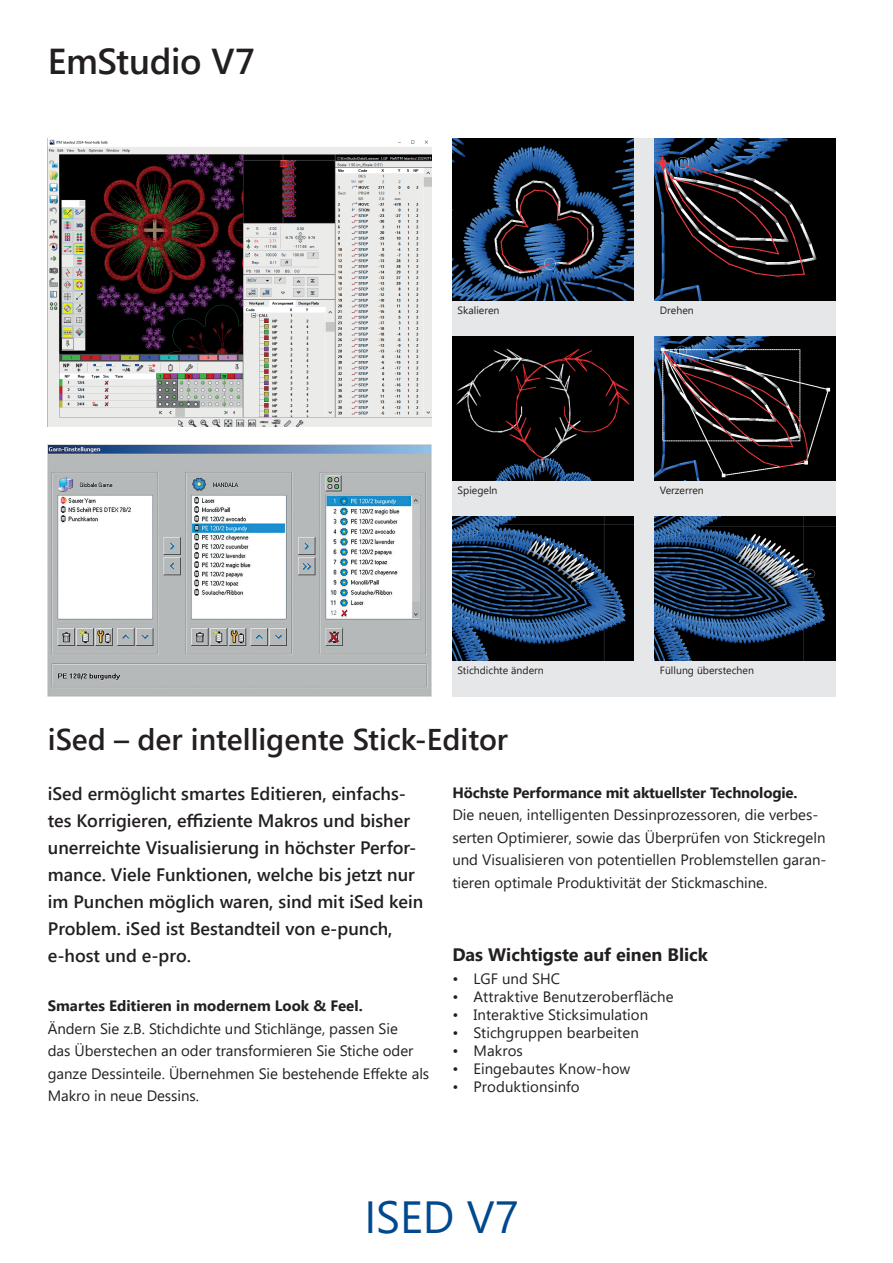
<style>
.page{position:relative;width:893px;height:1263px;background:#fff}
.page>*{position:absolute;margin:0;border:0;box-sizing:border-box;transform-origin:0 0}
.t1{font:45px "Segoe UI";color:#01498e}
.t2{font:600 36px "Segoe UI";letter-spacing:-.01em;color:#231f20}
.t3{font:600 30px "Segoe UI";color:#231f20}
.t4{font:600 18px/27px "Segoe UI";color:#231f20}
.t5{font:700 18px "Segoe UI";color:#231f20}
.t6{font:15px/22.5px "Segoe UI";color:#231f20}
.t7{font:700 15px "Segoe UI";letter-spacing:-.01em;color:#231f20}
.t8{font:10.5px "Segoe UI";color:#231f20}
</style>
<div class="page">
<img style="left:48px;top:139px;width:383px;height:288px">
<img style="left:48px;top:445px;width:383px;height:252px">
<div style="left:452px;top:139px;width:384px;height:558px;background:#e6e7e9"></div>
<img style="left:655px;top:517px;width:181px;height:144px">
<img style="left:452px;top:517px;width:181px;height:144px">
<img style="left:655px;top:337px;width:181px;height:144px">
<img style="left:452px;top:337px;width:181px;height:144px">
<img style="left:655px;top:139px;width:181px;height:162px">
<img style="left:452px;top:139px;width:181px;height:162px">
<h2 class="t2" style="left:48px;top:27px;width:209px">EmStudio V7</h2>
<p class="t8" style="left:458px;top:300px;width:43px">Skalieren</p>
<p class="t8" style="left:660px;top:300px;width:35px">Drehen</p>
<p class="t8" style="left:458px;top:480px;width:41px">Spiegeln</p>
<p class="t8" style="left:660px;top:480px;width:45px">Verzerren</p>
<p class="t8" style="left:458px;top:660px;width:88px">Stichdichte ändern</p>
<p class="t8" style="left:660px;top:661px;width:96px">Füllung überstechen</p>
<h3 class="t3" style="left:48px;top:711px;width:462px">iSed – der intelligente Stick-Editor</h3>
<p class="t4" style="left:48px;top:778px;width:377px">iSed ermöglicht smartes Editieren, einfachs&shy;tes Korrigieren, effiziente Makros und bisher unerreichte Visualisierung in höchster Perfor&shy;mance. Viele Funktionen, welche bis jetzt nur im Punchen möglich waren, sind mit iSed kein Problem. iSed ist Bestandteil von e-punch, e-host und e-pro.</p>
<p class="t7" style="left:48px;top:992px;width:316px">Smartes Editieren in modernem Look &amp; Feel.</p>
<p class="t6" style="left:48px;top:1016px;width:383px">Ändern Sie z.B. Stichdichte und Stichlänge, passen Sie<br>das Überstechen an oder transformieren Sie Stiche oder ganze Dessinteile. Übernehmen Sie bestehende Effekte als Makro in neue Dessins.</p>
<p class="t7" style="left:452px;top:778px;width:347px">Höchste Performance mit aktuellster Technologie.</p>
<p class="t6" style="left:452px;top:802px;width:376px">Die neuen, intelligenten Dessinprozessoren, die verbes&shy;serten Optimierer, sowie das Überprüfen von Stickregeln und Visualisieren von potentiellen Problemstellen garan&shy;tieren optimale Produktivität der Stickmaschine.</p>
<p class="t5" style="left:452px;top:938px;width:257px">Das Wichtigste auf einen Blick</p>
<p class="t6" style="left:452px;top:966px;width:109px">• LGF und SHC</p>
<p class="t6" style="left:452px;top:984px;width:223px">• Attraktive Benutzeroberfläche</p>
<p class="t6" style="left:452px;top:1002px;width:197px">• Interaktive Sticksimulation</p>
<p class="t6" style="left:452px;top:1020px;width:188px">• Stichgruppen bearbeiten</p>
<p class="t6" style="left:452px;top:1038px;width:72px">• Makros</p>
<p class="t6" style="left:452px;top:1056px;width:179px">• Eingebautes Know-how</p>
<p class="t6" style="left:452px;top:1074px;width:129px">• Produktionsinfo</p>
<h1 class="t1" style="left:364px;top:1175px;width:156px">ISED V7</h1>
</div>
